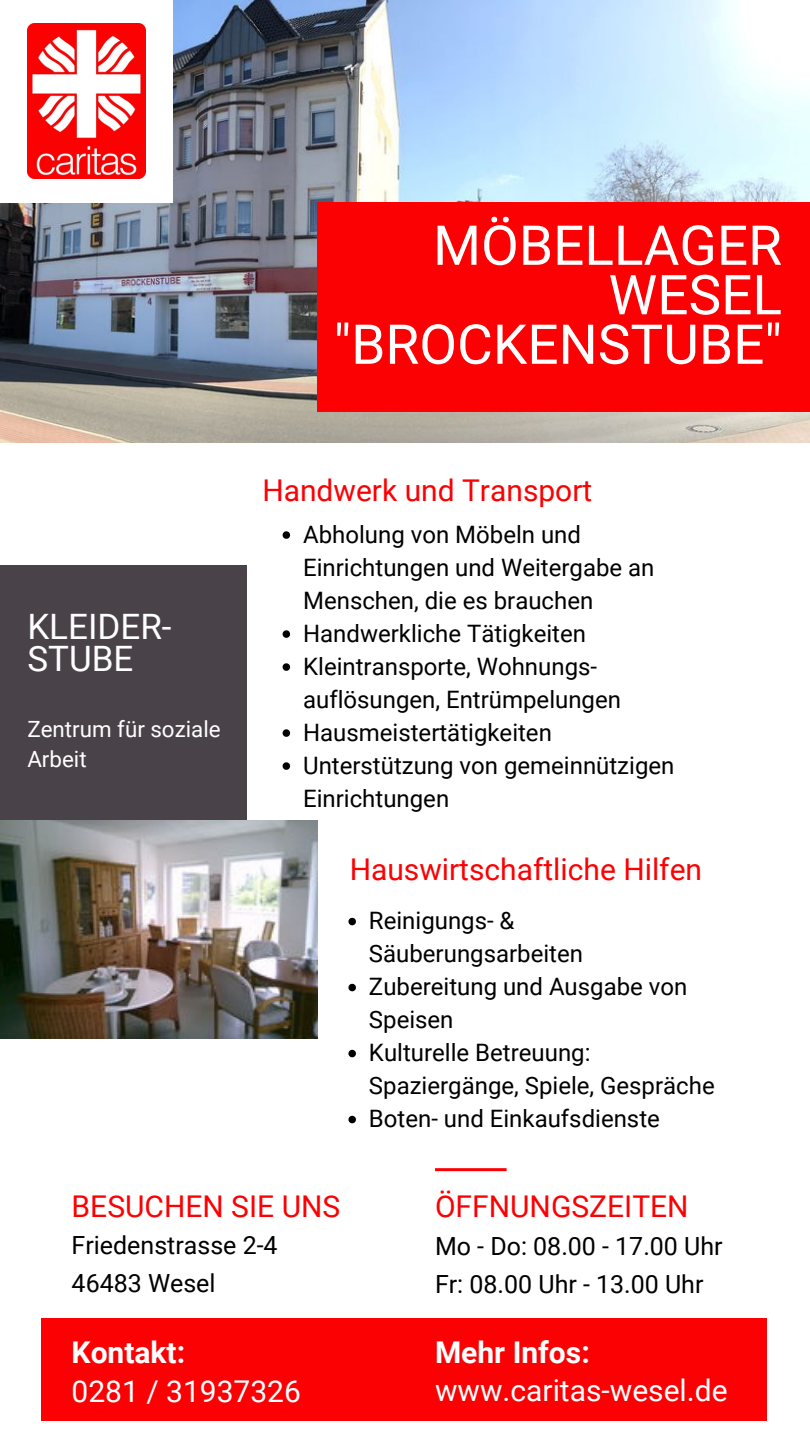
<style>
.page{position:relative;width:810px;height:1440px;background:#fff}
.page>*{position:absolute;margin:0;border:0;box-sizing:border-box;transform-origin:0 0}
.t1{font:55px/49.5px "Roboto";color:#fff;text-align:right}
.t2{font:35px "Roboto";color:#fff}
.t3{font:30px "Roboto";color:#fb0103}
.t4{font:30px "Roboto";color:#fff}
.t5{font:700 30px "Roboto";color:#fff}
.t6{font:25px "Roboto";color:#000}
.t7{font:24px/33px "Roboto";color:#000}
.t8{font:22.4px/30.8px "Roboto";color:#fff}
</style>
<div class="page">
<img style="left:0;top:0;width:810px;height:443px">
<div style="left:317px;top:202px;width:493px;height:210px;background:#fb0103"></div>
<div style="left:41px;top:1318px;width:725px;height:103px;background:#fb0103"></div>
<div style="left:0;top:565px;width:247px;height:334px;background:#494349"></div>
<img style="left:0;top:821px;width:317px;height:218px">
<hr style="left:435px;top:1168px;width:72px;height:3px;background:#fb0103">
<div style="left:0;top:0;width:172px;height:202px;background:#fff"></div>
<img style="left:27px;top:23px;width:118px;height:156px">
<svg style="left:283px;top:531px;width:7px;height:8px"></svg>
<svg style="left:283px;top:630px;width:7px;height:8px"></svg>
<svg style="left:283px;top:663px;width:7px;height:8px"></svg>
<svg style="left:283px;top:729px;width:7px;height:8px"></svg>
<svg style="left:283px;top:762px;width:7px;height:8px"></svg>
<svg style="left:348px;top:918px;width:8px;height:7px"></svg>
<svg style="left:348px;top:984px;width:8px;height:7px"></svg>
<svg style="left:348px;top:1050px;width:8px;height:7px"></svg>
<svg style="left:348px;top:1116px;width:8px;height:7px"></svg>
<p class="t1" style="left:433px;top:221px;width:350px">MÖBELLAGER<br>WESEL</p>
<p class="t1" style="left:334px;top:320px;width:450px">"BROCKENSTUBE"</p>
<p class="t2" style="left:27px;top:607px;width:146px">KLEIDER-</p>
<p class="t2" style="left:27px;top:638px;width:107px">STUBE</p>
<p class="t8" style="left:27px;top:714px;width:195px">Zentrum für soziale<br>Arbeit</p>
<p class="t3" style="left:262px;top:473px;width:331px">Handwerk und Transport</p>
<p class="t7" style="left:303px;top:518px;width:353px">Abholung von Möbeln und<br>Einrichtungen und Weitergabe an<br>Menschen, die es brauchen</p>
<p class="t7" style="left:303px;top:617px;width:284px">Handwerkliche Tätigkeiten</p>
<p class="t7" style="left:303px;top:650px;width:319px">Kleintransporte, Wohnungs&shy;auflösungen, Entrümpelungen</p>
<p class="t7" style="left:303px;top:716px;width:250px">Hausmeistertätigkeiten</p>
<p class="t7" style="left:303px;top:749px;width:373px">Unterstützung von gemeinnützigen<br>Einrichtungen</p>
<p class="t3" style="left:350px;top:852px;width:354px">Hauswirtschaftliche Hilfen</p>
<p class="t7" style="left:369px;top:904px;width:215px">Reinigungs- &amp;<br>Säuberungsarbeiten</p>
<p class="t7" style="left:369px;top:970px;width:320px">Zubereitung und Ausgabe von<br>Speisen</p>
<p class="t7" style="left:369px;top:1036px;width:347px">Kulturelle Betreuung:<br>Spaziergänge, Spiele, Gespräche</p>
<p class="t7" style="left:369px;top:1102px;width:292px">Boten- und Einkaufsdienste</p>
<p class="t3" style="left:72px;top:1189px;width:270px">BESUCHEN SIE UNS</p>
<p class="t6" style="left:72px;top:1231px;width:207px">Friedenstrasse 2-4</p>
<p class="t6" style="left:72px;top:1269px;width:145px">46483 Wesel</p>
<p class="t3" style="left:435px;top:1190px;width:255px">ÖFFNUNGSZEITEN</p>
<p class="t6" style="left:435px;top:1231px;width:289px">Mo - Do: 08.00 - 17.00 Uhr</p>
<p class="t6" style="left:435px;top:1270px;width:270px">Fr: 08.00 Uhr - 13.00 Uhr</p>
<p class="t5" style="left:72px;top:1335px;width:115px">Kontakt:</p>
<p class="t5" style="left:435px;top:1335px;width:156px">Mehr Infos:</p>
<p class="t4" style="left:72px;top:1374px;width:231px">0281 / 31937326</p>
<p class="t4" style="left:435px;top:1374px;width:294px">www.caritas-wesel.de</p>
</div>
